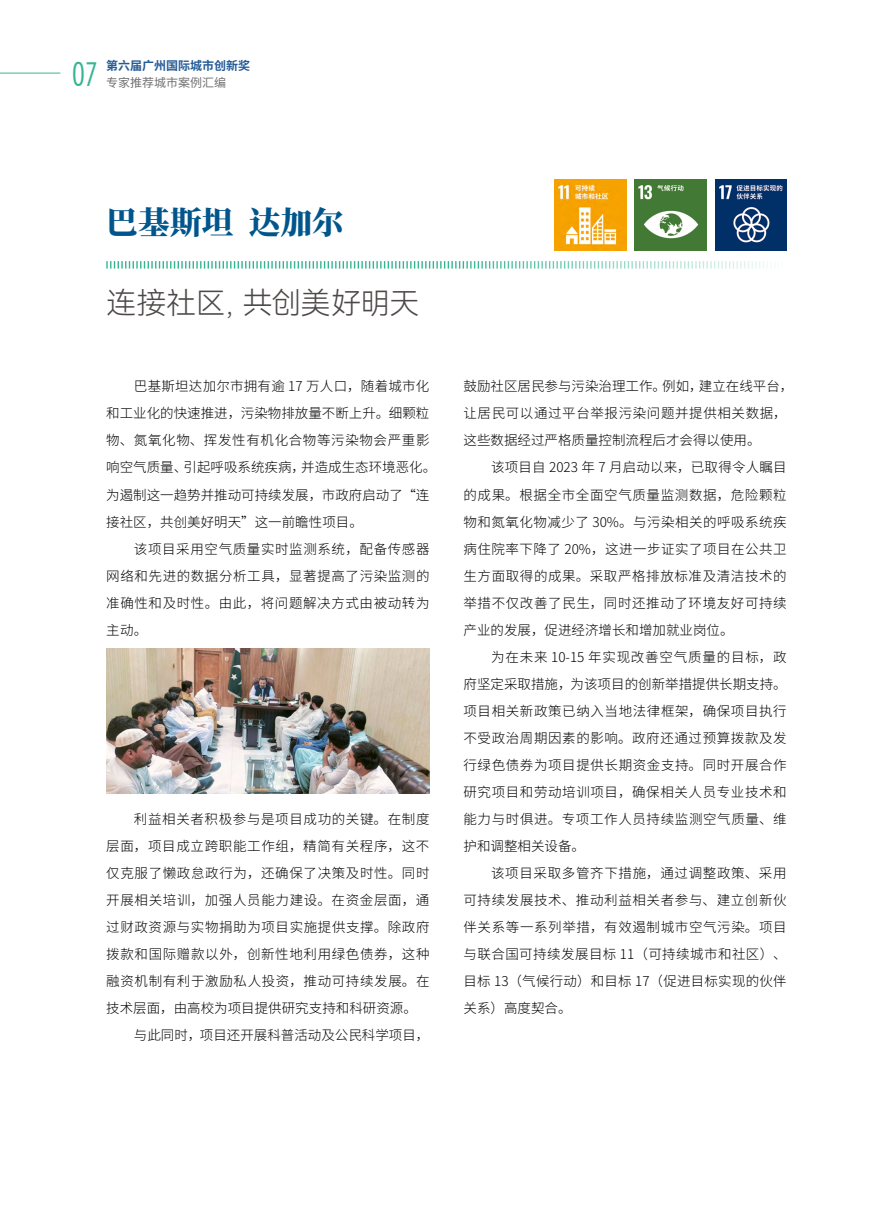
<style>
.page{position:relative;width:893px;height:1212px;background:#fff}
.page>*{position:absolute;margin:0;border:0;box-sizing:border-box;transform-origin:0 0}
.t1{font:300 condensed 33px "Futura BT";color:#36b593}
.t2{font:800 31.5px "Source Han Serif CN";letter-spacing:.01em;color:#00568c}
.t3{font:30px "Harmony OS Sans SC Light";letter-spacing:-.02em;color:#4c4948}
.t4{font:300 13.5px/27px "Source Han Sans CN";letter-spacing:.045em;color:#000;text-align:justify}
.t5{font:300 13.5px/27px "Source Han Sans CN";color:#000}
.t6{font:700 12px "Source Han Sans CN";color:#255b96}
.t7{font:12px "Source Han Sans CN";color:#727171}
</style>
<div class="page">
<hr style="left:0;top:73px;width:60px;height:1px;background:#36b593">
<img style="left:106px;top:648px;width:323px;height:146px">
<svg style="left:106px;top:261px;width:662px;height:8px"></svg>
<img style="left:555px;top:179px;width:71px;height:72px">
<img style="left:715px;top:179px;width:72px;height:72px">
<img style="left:635px;top:179px;width:71px;height:72px">
<h1 class="t1" style="left:72px;top:54px;width:27px">07</h1>
<p class="t6" style="left:106px;top:59px;width:145px">第六届广州国际城市创新奖</p>
<p class="t7" style="left:106px;top:75px;width:121px">专家推荐城市案例汇编</p>
<h2 class="t2" style="left:106px;top:204px;width:239px">巴基斯坦 达加尔</h2>
<h3 class="t3" style="left:106px;top:283px;width:315px">连接社区，共创美好明天</h3>
<p class="t5" style="left:106px;top:373px;width:331px;text-indent:28px">巴基斯坦达加尔市拥有逾 17 万人口，随着城市化和工业化的快速推进，污染物排放量不断上升。细颗粒物、氮氧化物、挥发性有机化合物等污染物会严重影响空气质量、引起呼吸系统疾病，并造成生态环境恶化。为遏制这一趋势并推动可持续发展，市政府启动了“连接社区，共创美好明天”这一前瞻性项目。</p>
<p class="t4" style="left:106px;top:535px;width:325px;text-indent:28px">该项目采用空气质量实时监测系统，配备传感器网络和先进的数据分析工具，显著提高了污染监测的准确性和及时性。由此，将问题解决方式由被动转为主动。</p>
<p class="t4" style="left:134px;top:805px;width:297px">利益相关者积极参与是项目成功的关键。在制度</p>
<p class="t4" style="left:106px;top:832px;width:325px">层面，项目成立跨职能工作组，精简有关程序，这不</p>
<p class="t4" style="left:106px;top:859px;width:325px">仅克服了懒政怠政行为，还确保了决策及时性。同时</p>
<p class="t4" style="left:106px;top:886px;width:325px">开展相关培训，加强人员能力建设。在资金层面，通</p>
<p class="t4" style="left:106px;top:913px;width:325px">过财政资源与实物捐助为项目实施提供支撑。除政府</p>
<p class="t4" style="left:106px;top:940px;width:325px">拨款和国际赠款以外，创新性地利用绿色债券，这种</p>
<p class="t4" style="left:106px;top:967px;width:325px">融资机制有利于激励私人投资，推动可持续发展。在</p>
<p class="t5" style="left:106px;top:994px;width:312px">技术层面，由高校为项目提供研究支持和科研资源。</p>
<p class="t5" style="left:134px;top:1021px;width:297px">与此同时，项目还开展科普活动及公民科学项目，</p>
<p class="t5" style="left:463px;top:373px;width:331px">鼓励社区居民参与污染治理工作。例如，建立在线平台，让居民可以通过平台举报污染问题并提供相关数据，这些数据经过严格质量控制流程后才会得以使用。</p>
<p class="t4" style="left:463px;top:454px;width:325px;text-indent:28px">该项目自 2023 年 7 月启动以来，已取得令人瞩目的成果。根据全市全面空气质量监测数据，危险颗粒物和氮氧化物减少了 30%。与污染相关的呼吸系统疾病住院率下降了 20%，这进一步证实了项目在公共卫生方面取得的成果。采取严格排放标准及清洁技术的举措不仅改善了民生，同时还推动了环境友好可持续产业的发展，促进经济增长和增加就业岗位。</p>
<p class="t4" style="left:463px;top:643px;width:325px;text-indent:28px">为在未来 10-15 年实现改善空气质量的目标，政府坚定采取措施，为该项目的创新举措提供长期支持。项目相关新政策已纳入当地法律框架，确保项目执行不受政治周期因素的影响。政府还通过预算拨款及发行绿色债券为项目提供长期资金支持。同时开展合作研究项目和劳动培训项目，确保相关人员专业技术和能力与时俱进。专项工作人员持续监测空气质量、维护和调整相关设备。</p>
<p class="t4" style="left:463px;top:859px;width:325px;text-indent:28px">该项目采取多管齐下措施，通过调整政策、采用可持续发展技术、推动利益相关者参与、建立创新伙伴关系等一系列举措，有效遏制城市空气污染。项目与联合国可持续发展目标 11（可持续城市和社区）、目标 13（气候行动）和目标 17（促进目标实现的伙伴关系）高度契合。</p>
</div>
